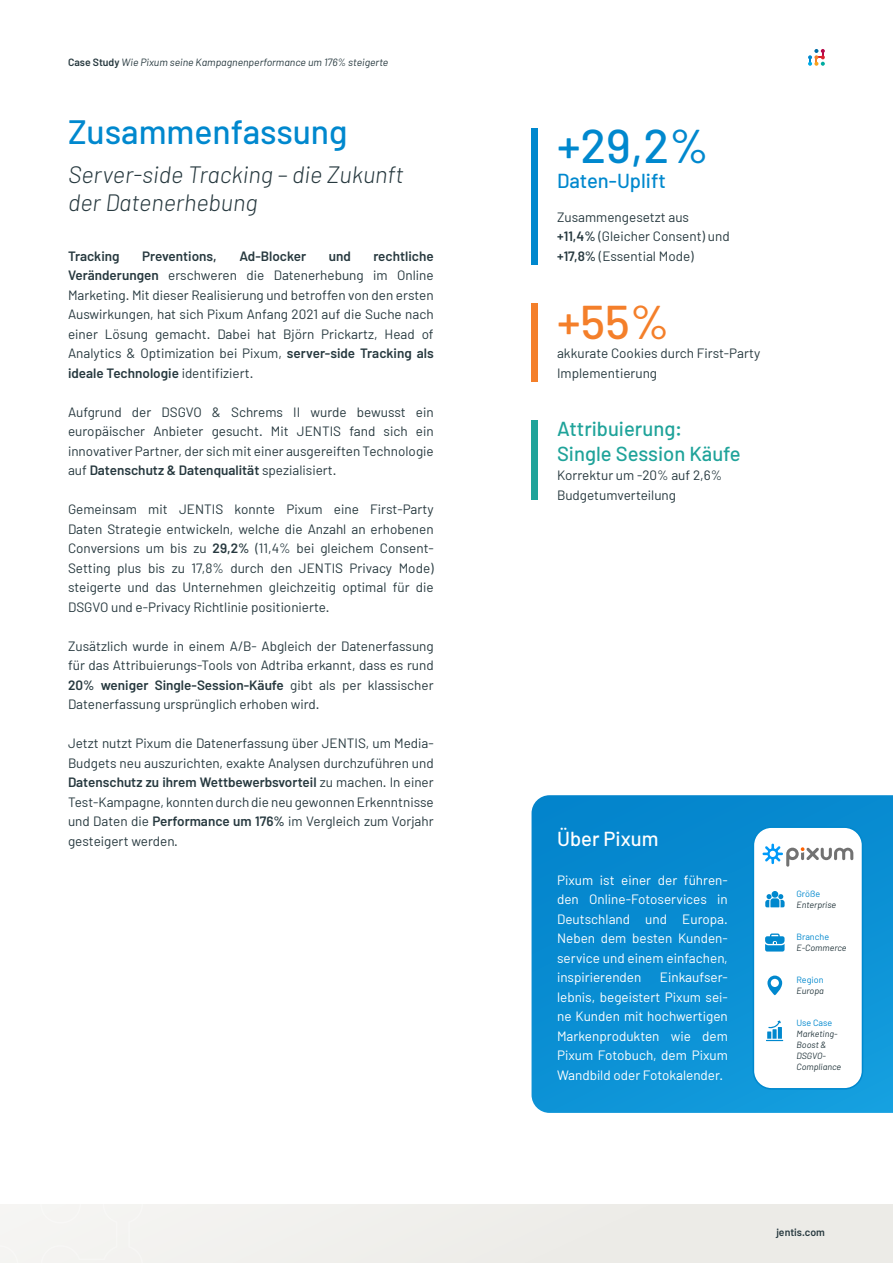
<style>
.page{position:relative;width:893px;height:1263px;background:#fff}
.page>*{position:absolute;margin:0;border:0;box-sizing:border-box;transform-origin:0 0}
.Sidebar_Attention_big{font:500 47.25px "Barlow";color:#0088ce}
.Sidebar_Attention_big-2{font:500 47.25px "Barlow";color:#f47f2a}
.t1{font:500 33.75px "Barlow";color:#0088ce}
.t2{font:italic 300 23.7px/28.3px "Barlow";color:#27393f}
.Sidebar_Attention_small{font:500 20.25px/24.3px "Barlow";color:#1fa39a}
.Sidebar_Attention_big-3{font:500 20.25px "Barlow";color:#0088ce}
.t3{font:500 20.25px "Barlow";color:#fff}
.Copytext{font:13.5px/19.5px "Barlow";color:#27393f;text-align:justify}
.Copytext-2{font:13.5px/19.5px "Barlow";color:#fff;text-align:justify}
.Sidebar_Attention_big-4{font:13.5px/19.5px "Barlow";color:#27393f}
.Sidebar_Attention_small-2{font:13.5px/19.5px "Barlow";color:#27393f}
.Copytext-3{font:600 13.5px "Barlow";color:#27393f}
.t4{font:italic 10.5px "Barlow";color:#27393f}
.t5{font:600 10.5px "Barlow";color:#27393f}
.Blurp_Smalltext{font:italic 9px/10.8px "Barlow";color:#27393f}
.Blurp_Smalltext-2{font:9px/10.8px "Barlow";color:#0088ce}
.s1{font-weight:600;font-style:normal}
.s2{font-weight:600}
.s3{font-style:italic;color:#27393f}
.s4{font-style:normal;color:#0088ce}
</style>
<div class="page">
<div style="left:0;top:1205px;width:893px;height:58px;background:#eeede9"></div>
<svg style="left:808px;top:49px;width:17px;height:17px"></svg>
<svg style="left:0;top:1245px;width:18px;height:18px"></svg>
<svg style="left:40px;top:1205px;width:103px;height:58px"></svg>
<div style="left:531px;top:128px;width:7px;height:136px;background:#0088ce"></div>
<div style="left:531px;top:303px;width:7px;height:78px;background:#f47f2a"></div>
<div style="left:531px;top:420px;width:7px;height:80px;background:#1fa39a"></div>
<svg style="left:531px;top:795px;width:362px;height:318px;background:#0a8ed2"></svg>
<div style="left:753px;top:827px;width:109px;height:262px;background:#fff;border-radius:18px"></div>
<div style="left:753px;top:826px;width:110px;height:263px;border:2px solid #0088ce;border-radius:18px"></div>
<svg style="left:767px;top:975px;width:15px;height:20px"></svg>
<svg style="left:765px;top:933px;width:19px;height:18px"></svg>
<svg style="left:766px;top:1020px;width:17px;height:21px"></svg>
<svg style="left:765px;top:891px;width:20px;height:16px"></svg>
<svg style="left:762px;top:844px;width:91px;height:23px"></svg>
<p class="t4" style="left:68px;top:56px;width:322px"><span class="s1">Case Study</span> Wie Pixum seine Kampagnenperformance um 176% steigerte</p>
<h1 class="t1" style="left:68px;top:111px;width:281px">Zusammenfassung</h1>
<h2 class="t2" style="left:68px;top:160px;width:337px">Server-side Tracking – die Zukunft der Datenerhebung</h2>
<p class="Copytext-3" style="left:68px;top:248px;width:53px">Tracking</p>
<p class="Copytext-3" style="left:142px;top:248px;width:76px">Preventions,</p>
<p class="Copytext-3" style="left:239px;top:248px;width:68px">Ad-Blocker</p>
<p class="Copytext-3" style="left:329px;top:248px;width:24px">und</p>
<p class="Copytext" style="left:68px;top:246px;width:367px;text-indent:305px"><span class="s2">rechtliche Veränderungen</span> erschweren die Datenerhebung im Online Marketing. Mit dieser Realisierung und betroffen von den ersten Auswirkungen, hat sich Pixum Anfang 2021 auf die Suche nach einer Lösung gemacht. Dabei hat Björn Prickartz, Head of Analytics &amp; Optimization bei Pixum, <span class="s2">server-side Tracking als ideale Technologie</span> identifiziert.</p>
<p class="Copytext" style="left:68px;top:402px;width:367px">Aufgrund der DSGVO &amp; Schrems II wurde bewusst ein europäischer Anbieter gesucht. Mit JENTIS fand sich ein innovativer Partner, der sich mit einer ausgereiften Technologie auf <span class="s2">Datenschutz &amp; Datenqualität</span> spezialisiert.</p>
<p class="Copytext" style="left:68px;top:499px;width:367px">Gemeinsam mit JENTIS konnte Pixum eine First-Party Daten Strategie entwickeln, welche die Anzahl an erhobenen Conversions um bis zu <span class="s2">29,2%</span> (11,4% bei gleichem Consent-Setting plus bis zu 17,8% durch den JENTIS Privacy Mode) steigerte und das Unternehmen gleichzeitig optimal für die DSGVO und e-Privacy Richtlinie positionierte.</p>
<p class="Copytext" style="left:68px;top:636px;width:367px">Zusätzlich wurde in einem A/B- Abgleich der Datenerfassung für das Attribuierungs-Tools von Adtriba erkannt, dass es rund <span class="s2">20% weniger Single-Session-Käufe</span> gibt als per klassischer Datenerfassung ursprünglich erhoben wird.</p>
<p class="Copytext" style="left:68px;top:733px;width:367px">Jetzt nutzt Pixum die Datenerfassung über JENTIS, um Media-Budgets neu auszurichten, exakte Analysen durchzuführen und <span class="s2">Datenschutz zu ihrem Wettbewerbsvorteil</span> zu machen. In einer Test-Kampagne, konnten durch die neu gewonnen Erkenntnisse und Daten die <span class="s2">Performance um 176%</span> im Vergleich zum Vorjahr gesteigert werden.</p>
<p class="Sidebar_Attention_big" style="left:557px;top:117px;width:153px">+29,2%</p>
<p class="Sidebar_Attention_big-3" style="left:557px;top:168px;width:110px">Daten-Uplift</p>
<p class="Sidebar_Attention_big-4" style="left:557px;top:207px;width:174px">Zusammengesetzt aus <span class="s2">+11,4%</span> (Gleicher Consent) und <span class="s2">+17,8%</span> (Essential Mode)</p>
<p class="Sidebar_Attention_big-2" style="left:557px;top:293px;width:114px">+55%</p>
<p class="Sidebar_Attention_big-4" style="left:557px;top:343px;width:205px">akkurate Cookies durch First-Party<br>Implementierung</p>
<p class="Sidebar_Attention_small" style="left:557px;top:417px;width:185px">Attribuierung:<br>Single Session Käufe</p>
<p class="Sidebar_Attention_small-2" style="left:557px;top:465px;width:167px">Korrektur um -20% auf 2,6%<br>Budgetumverteilung</p>
<h3 class="t3" style="left:557px;top:826px;width:103px">Über Pixum</h3>
<p class="Copytext-2" style="left:557px;top:870px;width:172px">Pixum ist einer der führen&shy;den Online-Fotoservices in Deutschland und Europa.<br>Neben dem besten Kunden&shy;service und einem einfachen, inspirierenden</p>
<p class="Copytext-2" style="left:557px;top:967px;width:172px;text-indent:103px">Einkaufser&shy;lebnis, begeistert Pixum sei&shy;ne Kunden mit hochwertigen Markenprodukten wie dem Pixum Fotobuch, dem Pixum Wandbild oder Fotokalender.</p>
<p class="Blurp_Smalltext-2" style="left:796px;top:888px;width:25px">Größe</p>
<p class="Blurp_Smalltext" style="left:796px;top:899px;width:41px">Enterprise</p>
<p class="Blurp_Smalltext-2" style="left:796px;top:931px;width:34px">Branche</p>
<p class="Blurp_Smalltext" style="left:796px;top:942px;width:52px">E-Commerce</p>
<p class="Blurp_Smalltext-2" style="left:796px;top:974px;width:29px">Region<br><span class="s3">Europa</span></p>
<p class="Blurp_Smalltext" style="left:796px;top:1017px;width:46px"><span class="s4">Use Case<br></span>Marketing-<br>Boost &amp;<br>DSGVO-<br>Compliance</p>
<p class="t5" style="left:776px;top:1226px;width:50px">jentis.com</p>
</div>
